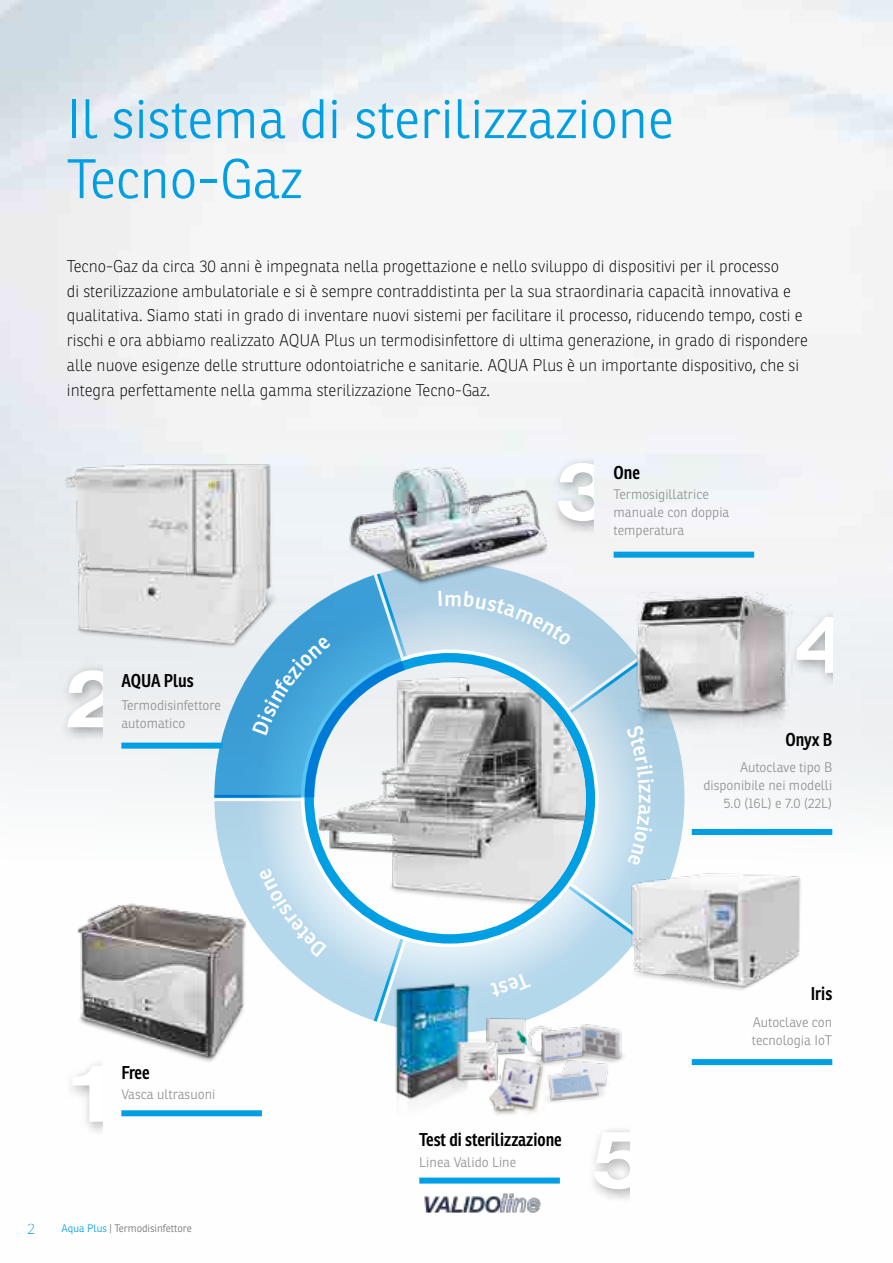
<style>
.page{position:relative;width:893px;height:1263px;background:#fff}
.page>*{position:absolute;margin:0;border:0;box-sizing:border-box;transform-origin:0 0}
.t1{font:700 79.8px "Helvetica Neue LT Pro";color:#fff;scale:1.2 1}
.Titoli_di_Pagina_H2{font:300 54px/60px "Ronnia";color:#009fe3}
.Testo_normale{font:600 21px "Ronnia";color:#fff}
.Paragrafo_testo_norm{font:600 18px "Ronnia Cond";color:#000}
.Paragrafo_evidenza{font:100 16.5px/24.8px "Ronnia";color:#000}
.t2{font:300 15px "Ronnia";color:#009fe3;scale:1.04 1}
.Testo_normale-2{font:300 13.5px/18px "Ronnia";color:#929292}
.t3{font:300 10.5px "Ronnia";color:#716e73}
.s1{color:#009fe3}
</style>
<div class="page">
<img style="left:0;top:0;width:893px;height:1213px">
<img style="left:674px;top:855px;width:143px;height:165px">
<img style="left:345px;top:465px;width:209px;height:97px">
<img style="left:388px;top:1034px;width:90px;height:81px">
<img style="left:482px;top:1034px;width:46px;height:22px">
<img style="left:453px;top:1040px;width:47px;height:42px">
<img style="left:528px;top:1034px;width:103px;height:76px">
<div style="left:488px;top:1057px;width:58px;height:59px;background:#989681;opacity:.75"></div>
<img style="left:487px;top:1056px;width:57px;height:64px">
<img style="left:64px;top:902px;width:192px;height:178px">
<img style="left:674px;top:592px;width:132px;height:141px">
<img style="left:17px;top:457px;width:270px;height:207px">
<div style="left:64px;top:1059px;width:39px;height:77px;background:#000;opacity:.35"></div>
<div style="left:59px;top:664px;width:44px;height:78px;background:#000;opacity:.35"></div>
<div style="left:550px;top:457px;width:44px;height:78px;background:#000;opacity:.35"></div>
<div style="left:788px;top:610px;width:44px;height:77px;background:#000;opacity:.35"></div>
<img style="left:419px;top:1194px;width:128px;height:18px">
<div style="left:121px;top:1110px;width:141px;height:6px;background:#009fe3"></div>
<div style="left:614px;top:552px;width:140px;height:6px;background:#009fe3"></div>
<div style="left:419px;top:1177px;width:141px;height:6px;background:#009fe3"></div>
<div style="left:121px;top:743px;width:102px;height:6px;background:#009fe3"></div>
<div style="left:692px;top:1059px;width:140px;height:6px;background:#009fe3"></div>
<div style="left:692px;top:829px;width:140px;height:6px;background:#009fe3"></div>
<div style="left:586px;top:1125px;width:43px;height:79px;background:#000;opacity:.35"></div>
<svg style="left:214px;top:562px;width:460px;height:472px"></svg>
<p class="Titoli_di_Pagina_H2" style="left:67px;top:89px;width:608px">Il sistema di sterilizzazione<br>Tecno-Gaz</p>
<p class="Paragrafo_evidenza" style="left:67px;top:254px;width:742px">Tecno-Gaz da circa 30 anni è impegnata nella progettazione e nello sviluppo di dispositivi per il processo<br>di sterilizzazione ambulatoriale e si è sempre contraddistinta per la sua straordinaria capacità innovativa e qualitativa. Siamo stati in grado di inventare nuovi sistemi per facilitare il processo, riducendo tempo, costi e rischi e ora abbiamo realizzato AQUA Plus un termodisinfettore di ultima generazione, in grado di rispondere alle nuove esigenze delle strutture odontoiatriche e sanitarie. AQUA Plus è un importante dispositivo, che si integra perfettamente nella gamma sterilizzazione Tecno-Gaz.</p>
<p class="t1" style="left:65px;top:649px;width:46px">2</p>
<p class="Paragrafo_testo_norm" style="left:121px;top:669px;width:74px">AQUA Plus</p>
<p class="Testo_normale-2" style="left:121px;top:696px;width:101px">Termodisinfettore automatico</p>
<p class="t1" style="left:65px;top:1044px;width:46px">1</p>
<p class="Paragrafo_testo_norm" style="left:121px;top:1061px;width:30px">Free</p>
<p class="Testo_normale-2" style="left:121px;top:1085px;width:95px">Vasca ultrasuoni</p>
<p class="t2" style="left:27px;top:1220px;width:9px">2</p>
<p class="t3" style="left:62px;top:1222px;width:132px"><span class="s1">Aqua Plus</span> | Termodisinfettore</p>
<p class="t1" style="left:556px;top:442px;width:46px">3</p>
<p class="Paragrafo_testo_norm" style="left:614px;top:461px;width:28px">One</p>
<p class="Testo_normale-2" style="left:614px;top:485px;width:117px">Termosigillatrice manuale con doppia temperatura</p>
<p class="t1" style="left:795px;top:595px;width:46px">4</p>
<p class="Paragrafo_testo_norm" style="left:785px;top:728px;width:48px">Onyx B</p>
<p class="Testo_normale" style="left:660px;top:794px;width:11px;rotate:90deg">z</p>
<p class="Testo_normale-2" style="left:703px;top:758px;width:130px;text-align:right">Autoclave tipo B disponibile nei modelli<br>5.0 (16L) e 7.0 (22L)</p>
<p class="Paragrafo_testo_norm" style="left:419px;top:1129px;width:144px">Test di sterilizzazione</p>
<p class="Testo_normale-2" style="left:419px;top:1153px;width:98px">Linea Valido Line</p>
<p class="t1" style="left:592px;top:1110px;width:46px">5</p>
<p class="Paragrafo_testo_norm" style="left:811px;top:983px;width:23px">Iris</p>
<p class="Testo_normale-2" style="left:752px;top:1013px;width:82px">Autoclave con tecnologia IoT</p>
</div>
